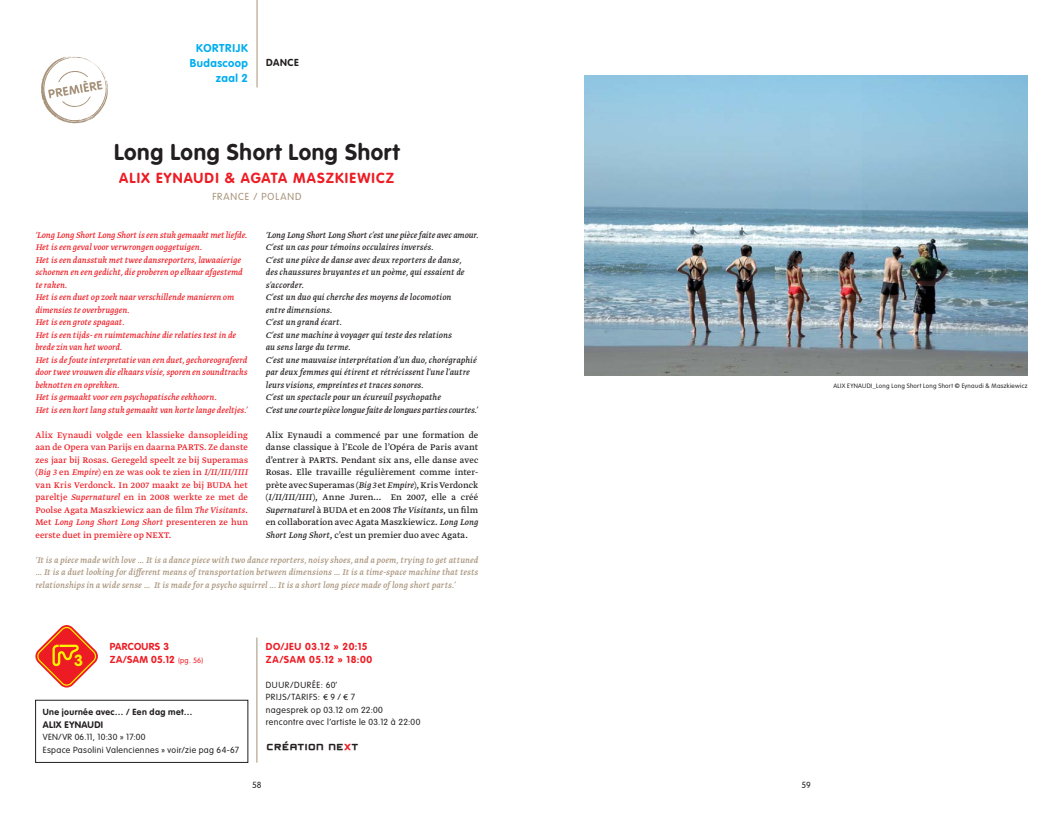
<style>
.page{position:relative;width:1063px;height:815px;background:#fff}
.page>*{position:absolute;margin:0;border:0;box-sizing:border-box;transform-origin:0 0}
.t1{font:700 22.5px "VAG Rounded";letter-spacing:.025em;color:#231f20}
.t2{font:16.25px "Mayo Dingbats One";color:#231f20}
.t3{font:700 15.88px "VAG Rounded";color:#fff200}
.t4{font:700 14.38px "VAG Rounded";letter-spacing:.075em;color:#ed1c24}
.t5{font:700 11.25px/15px "VAG Rounded";letter-spacing:.04em;color:#00adef;text-align:right}
.t6{font:700 10px/12.5px "VAG Rounded";letter-spacing:.045em;color:#ed1c24}
.t7{font:300 10px "VAG Rounded";letter-spacing:.095em;color:#a7927a}
.t8{font:700 10px "VAG Rounded";letter-spacing:.06em;color:#231f20}
.t9{font:italic 9.75px/12.5px "Greta Text";letter-spacing:.005em;color:#ed1c24}
.t10{font:italic 9.75px/12.5px "Greta Text";letter-spacing:.01em;color:#231f20}
.t11{font:9.75px/12.5px "Greta Text";letter-spacing:.015em;color:#231f20;text-align:justify}
.t12{font:9.75px/12.5px "Greta Text";letter-spacing:.015em;color:#ed1c24;text-align:justify}
.t13{font:italic 9.75px/12.5px "Greta Text";letter-spacing:.015em;color:#a7927a;text-align:justify}
.t14{font:700 9.38px "VAG Rounded";letter-spacing:.04em;color:#231f20}
.t15{font:300 8.75px/12.5px "VAG Rounded";letter-spacing:.045em;color:#231f20}
.t16{font:700 8.75px "VAG Rounded";letter-spacing:.045em;color:#231f20}
.t17{font:300 6.25px "VAG Rounded";letter-spacing:.045em;color:#231f20}
.s1{font-style:italic}
.s2{font-weight:300;font-size:7.5px}
.s3{font-family:"Euro Sans ITC";font-weight:500}
</style>
<div class="page">
<hr style="left:257px;top:0;width:1px;height:88px;background:#a7927a">
<hr style="left:257px;top:638px;width:1px;height:125px;background:#a7927a">
<img style="left:585px;top:75px;width:443px;height:300px">
<div style="left:35px;top:700px;width:213px;height:63px;border:1px solid #231f20"></div>
<svg style="left:35px;top:625px;width:63px;height:63px"></svg>
<svg style="left:41px;top:56px;width:67px;height:67px"></svg>
<p class="t5" style="left:190px;top:41px;width:60px">KORTRIJK<br>Budascoop zaal 2</p>
<p class="t8" style="left:266px;top:59px;width:34px">DANCE</p>
<h1 class="t1" style="left:114px;top:143px;width:287px">Long Long Short Long Short</h1>
<h3 class="t4" style="left:119px;top:171px;width:277px">ALIX EYNAUDI &amp; AGATA MASZKIEWICZ</h3>
<p class="t7" style="left:212px;top:192px;width:91px">FRANCE / POLAND</p>
<p class="t9" style="left:35px;top:229px;width:214px">‘Long Long Short Long Short is een stuk gemaakt met liefde.<br>Het is een geval voor verwrongen ooggetuigen.<br>Het is een dansstuk met twee dansreporters, lawaaierige schoenen en een gedicht, die proberen op elkaar afgestemd te raken.<br>Het is een duet op zoek naar verschillende manieren om dimensies te overbruggen.<br>Het is een grote spagaat.<br>Het is een tijds- en ruimtemachine die relaties test in de brede zin van het woord.<br>Het is de foute interpretatie van een duet, gechoreografeerd door twee vrouwen die elkaars visie, sporen en soundtracks beknotten en oprekken.<br>Het is gemaakt voor een psychopatische eekhoorn.<br>Het is een kort lang stuk gemaakt van korte lange deeltjes.’</p>
<p class="t12" style="left:35px;top:429px;width:214px">Alix Eynaudi volgde een klassieke dansopleiding aan de Opera van Parijs en daarna PARTS. Ze danste zes jaar bij Rosas. Geregeld speelt ze bij Superamas (<span class="s1">Big 3</span> en <span class="s1">Empire</span>) en ze was ook te zien in <span class="s1">I/II/III/IIII </span>van Kris Verdonck. In 2007 maakt ze bij BUDA het pareltje <span class="s1">Supernaturel</span> en in 2008 werkte ze met de Poolse Agata Maszkiewicz aan de film <span class="s1">The Visitants</span>.<br>Met <span class="s1">Long Long Short Long Short</span> presenteren ze hun eerste duet in première op NEXT.</p>
<p class="t10" style="left:266px;top:229px;width:214px">‘Long Long Short Long Short c’est une pièce faite avec amour.<br>C’est un cas pour témoins occulaires inversés.<br>C’est une pièce de danse avec deux reporters de danse,<br>des chaussures bruyantes et un poème, qui essaient de s’accorder.<br>C’est un duo qui cherche des moyens de locomotion<br>entre dimensions.<br>C’est un grand écart.<br>C’est une machine à voyager qui teste des relations<br>au sens large du terme.<br>C’est une mauvaise interprétation d’un duo, chorégraphié par deux femmes qui étirent et rétrécissent l’une l’autre leurs visions, empreintes et traces sonores.<br>C’est un spectacle pour un écureuil psychopathe<br>C’est une courte pièce longue faite de longues parties courtes.’</p>
<p class="t11" style="left:266px;top:429px;width:214px">Alix Eynaudi a commencé par une formation de danse classique à l’Ecole de l’Opéra de Paris avant d’entrer à PARTS. Pendant six ans, elle danse avec Rosas. Elle travaille régulièrement comme inter&shy;prète avec Superamas (<span class="s1">Big 3</span> et <span class="s1">Empire</span>), Kris Verdonck (<span class="s1">I/II/III/IIII</span>), Anne Juren... En 2007, elle a créé <span class="s1">Supernaturel</span> à BUDA et en 2008 <span class="s1">The Visitants</span>, un film en collaboration avec Agata Maszkiewicz. <span class="s1">Long Long Short Long Short</span>, c’est un premier duo avec Agata.</p>
<p class="t13" style="left:35px;top:554px;width:444px">‘It is a piece made with love … It is a dance piece with two dance reporters, noisy shoes, and a poem, trying to get attuned … It is a duet looking for different means of transportation between dimensions … It is a time-space machine that tests relationships in a wide sense … It is made for a psycho squirrel ... It is a short long piece made of long short parts.’</p>
<p class="t6" style="left:110px;top:641px;width:61px">PARCOURS 3</p>
<h3 class="t3" style="left:74px;top:654px;width:11px">3</h3>
<p class="t6" style="left:110px;top:654px;width:95px">ZA/SAM 05.12 <span class="s2">(pg. 56)</span></p>
<p class="t16" style="left:43px;top:708px;width:151px">Une journée avec… / Een dag met…</p>
<p class="t14" style="left:43px;top:720px;width:62px">ALIX EYNAUDI</p>
<p class="t15" style="left:43px;top:731px;width:198px">VEN/VR 06.11, 10:30 » 17:00<br>Espace Pasolini Valenciennes » voir/zie pag 64-67</p>
<p class="t6" style="left:266px;top:641px;width:108px">DO/JEU 03.12 » 20:15<br>ZA/SAM 05.12 » 18:00</p>
<p class="t15" style="left:266px;top:679px;width:156px">DUUR/DURÉE: 60’<br>PRIJS/TARIFS: <span class="s3">Ð</span> 9 / <span class="s3">Ð</span> 7<br>nagesprek op 03.12 om 22:00 rencontre avec l’artiste le 03.12 à 22:00</p>
<h2 class="t2" style="left:298px;top:737px;width:62px">▼□■ ■ ▼</h2>
<p class="t15" style="left:252px;top:779px;width:11px">58</p>
<p class="t15" style="left:801px;top:779px;width:11px">59</p>
<p class="t17" style="left:833px;top:383px;width:196px">ALIX EYNAUDI_Long Long Short Long Short © Eynaudi &amp; Maszkiewicz</p>
</div>
